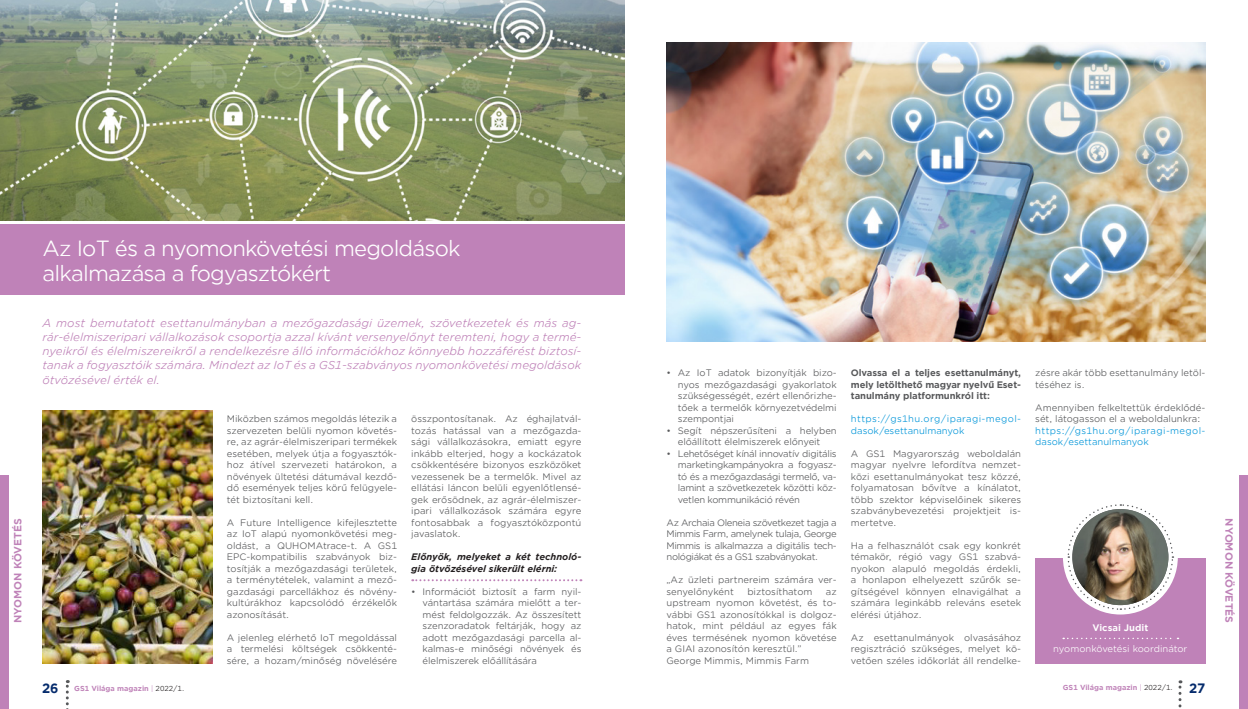
<style>
.page{position:relative;width:1248px;height:709px;background:#fff}
.page>*{position:absolute;margin:0;border:0;box-sizing:border-box;transform-origin:0 0}
.fő_cím{font:21px "Gotham Office";letter-spacing:-.04em;color:#fff}
.t1{font:700 13px "Gotham Office";color:#052b6c}
.t2{font:italic 11px/14px "Gotham Office";color:#bf82b8;text-align:justify}
.t3{font:700 10px "Gotham Office";color:#bf82b8}
.szöveg{font:9px/11.5px "Gotham Office";color:#57585a;text-align:justify}
.szöveg-2{font:9px/11.5px "Gotham Office";letter-spacing:.015em;color:#0095d9}
.szöveg-3{font:700 9px/11.5px "Gotham Office";letter-spacing:-.01em;color:#57585a;text-align:justify}
.szöveg_cím{font:italic 700 9px/11.5px "Gotham Office";color:#231f20}
.t4{font:9px "Gotham Office";color:#fff}
.t5{font:700 9px "Gotham Office";color:#fff}
.t6{font:700 7px "Gotham Office";color:#bf82b8}
.s1{font-weight:400}
.s2{font-weight:400;color:#231f20}
</style>
<div class="page">
<svg style="left:66px;top:680px;width:3px;height:29px"></svg>
<svg style="left:1178px;top:680px;width:3px;height:28px"></svg>
<div style="left:1239px;top:475px;width:8px;height:234px;background:#bf82b8"></div>
<div style="left:0;top:475px;width:9px;height:234px;background:#bf82b8"></div>
<div style="left:0;top:224px;width:624px;height:70px;background:#bf82b8"></div>
<img style="left:0;top:0;width:624px;height:220px">
<div style="left:1035px;top:558px;width:170px;height:106px;background:#bf82b8"></div>
<div style="left:1062px;top:499px;width:115px;height:115px;background:#fff;border-radius:50%"></div>
<svg style="left:1066px;top:504px;width:107px;height:106px"></svg>
<img style="left:1072px;top:509px;width:96px;height:96px;border-radius:48px">
<svg style="left:1063px;top:637px;width:115px;height:2px"></svg>
<img style="left:666px;top:43px;width:539px;height:299px">
<img style="left:43px;top:411px;width:170px;height:253px">
<svg style="left:412px;top:579px;width:169px;height:2px"></svg>
<p class="t3" style="left:11px;top:623px;width:106px;rotate:-90deg">NYOMON KÖVETÉS</p>
<p class="fő_cím" style="left:43px;top:234px;width:419px">Az IoT és a nyomonkövetési megoldások</p>
<p class="fő_cím" style="left:43px;top:259px;width:290px">alkalmazása a fogyasztókért</p>
<p class="t2" style="left:43px;top:316px;width:540px">A most bemutatott esettanulmányban a mezőgazdasági üzemek, szövetkezetek és más ag&shy;rár-élelmiszeripari vállalkozások csoportja azzal kívánt versenyelőnyt teremteni, hogy a termé&shy;nyeikről és élelmiszereikről a rendelkezésre álló információkhoz könnyebb hozzáférést biztosí&shy;tanak a fogyasztóik számára. Mindezt az IoT és a GS1-szabványos nyomonkövetési megoldások ötvözésével érték el.</p>
<p class="szöveg" style="left:227px;top:413px;width:172px">Miközben számos megoldás létezik a szervezeten belüli nyomon követés&shy;re, az agrár-élelmiszeripari termékek esetében, melyek útja a fogyasztók&shy;hoz átível szervezeti határokon, a növények ültetési dátumával kezdő&shy;dő események teljes körű felügyele&shy;tét biztosítani kell.</p>
<p class="szöveg" style="left:227px;top:516px;width:172px">A Future Intelligence kifejlesztette az IoT alapú nyomonkövetési meg&shy;oldást, a QUHOMAtrace-t. A GS1<br>EPC-kompatibilis szabványok biz&shy;tosítják a mezőgazdasági területek, a terménytételek, valamint a mező&shy;gazdasági parcellákhoz és növény&shy;kultúrákhoz kapcsolódó érzékelők azonosítását.</p>
<p class="szöveg" style="left:227px;top:631px;width:172px">A jelenleg elérhető IoT megoldással a termelési költségek csökkenté&shy;sére, a hozam/minőség növelésére</p>
<p class="szöveg" style="left:411px;top:413px;width:172px">összpontosítanak. Az éghajlatvál&shy;tozás hatással van a mezőgazda&shy;sági vállalkozásokra, emiatt egyre inkább elterjed, hogy a kockázatok csökkentésére bizonyos eszközöket vezessenek be a termelők. Mivel az ellátási láncon belüli egyenlőtlensé&shy;gek erősödnek, az agrár-élelmiszer&shy;ipari vállalkozások számára egyre fontosabbak a fogyasztóközpontú javaslatok.</p>
<p class="szöveg_cím" style="left:411px;top:551px;width:172px">Előnyök, melyeket a két technoló&shy;gia ötvözésével sikerült elérni:</p>
<p class="szöveg" style="left:422px;top:585px;width:160px;text-indent:-11px">• Információt biztosít a farm nyil&shy;vántartása számára mielőtt a ter&shy;mést feldolgozzák. Az összesített szenzoradatok feltárják, hogy az adott mezőgazdasági parcella al&shy;kalmas-e minőségi növények és élelmiszerek előállítására</p>
<p class="szöveg" style="left:677px;top:367px;width:160px;text-indent:-11px">• Az IoT adatok bizonyítják bizo&shy;nyos mezőgazdasági gyakorlatok szükségességét, ezért ellenőrizhe&shy;tőek a termelők környezetvédelmi szempontjai</p>
<p class="szöveg" style="left:666px;top:424px;width:172px;text-align:center">• Segít népszerűsíteni a helyben előállított élelmiszerek előnyeit</p>
<p class="szöveg" style="left:677px;top:447px;width:160px;text-indent:-11px">• Lehetőséget kínál innovatív digitális marketingkampányokra a fogyasz&shy;tó és a mezőgazdasági termelő, va&shy;lamint a szövetkezetek közötti köz&shy;vetlen kommunikáció révén</p>
<p class="szöveg" style="left:666px;top:516px;width:172px">Az Archaia Oleneia szövetkezet tagja a Mimmis Farm, amelynek tulaja, George Mimmis is alkalmazza a digitális tech&shy;nológiákat és a GS1 szabványokat.</p>
<p class="szöveg" style="left:666px;top:574px;width:172px">„Az üzleti partnereim számára ver&shy;senyelőnyként</p>
<p class="szöveg" style="left:747px;top:585px;width:67px">biztosíthatom</p>
<p class="szöveg" style="left:666px;top:585px;width:172px;text-indent:159px">az upstream nyomon követést, és to&shy;vábbi GS1 azonosítókkal is dolgoz&shy;hatok, mint például az egyes fák éves termésének nyomon követése a GIAI azonosítón keresztül.”</p>
<p class="szöveg" style="left:666px;top:654px;width:144px">George Mimmis, Mimmis Farm</p>
<p class="szöveg-3" style="left:850px;top:367px;width:172px">Olvassa el a teljes esettanulmányt, mely letölthető magyar nyelvű Eset&shy;tanulmány platformunkról itt:</p>
<p class="szöveg-2" style="left:850px;top:413px;width:172px">https://gs1hu.org/iparagi-megol&shy;dasok/esettanulmanyok</p>
<p class="szöveg" style="left:850px;top:447px;width:172px">A GS1 Magyarország weboldalán magyar nyelvre lefordítva nemzet&shy;közi esettanulmányokat tesz közzé, folyamatosan bővítve a kínálatot, több szektor képviselőinek sikeres szabványbevezetési projektjeit is&shy;mertetve.</p>
<p class="szöveg" style="left:850px;top:539px;width:172px">Ha a felhasználót csak egy konkrét témakör, régió vagy GS1 szabvá&shy;nyokon alapuló megoldás érdekli, a honlapon elhelyezett szűrők se&shy;gítségével könnyen elnavigálhat a számára leginkább releváns esetek elérési útjához.</p>
<p class="szöveg" style="left:850px;top:631px;width:172px">Az esettanulmányok olvasásához regisztráció szükséges, melyet kö&shy;vetően széles időkorlát áll rendelke-</p>
<p class="szöveg" style="left:1035px;top:367px;width:172px">zésre akár több esettanulmány letöl&shy;téséhez is.</p>
<p class="szöveg" style="left:1035px;top:401px;width:172px">Amennyiben felkeltettük érdeklődé&shy;sét, látogasson el a weboldalunkra:</p>
<p class="szöveg-2" style="left:1035px;top:424px;width:172px">https://gs1hu.org/iparagi-megol&shy;dasok/esettanulmanyok</p>
<p class="t5" style="left:1092px;top:621px;width:57px">Vicsai Judit</p>
<p class="t4" style="left:1053px;top:643px;width:136px">nyomonkövetési koordinátor</p>
<h2 class="t1" style="left:42px;top:679px;width:18px">26</h2>
<h2 class="t1" style="left:1188px;top:679px;width:18px">27</h2>
<p class="t6" style="left:74px;top:683px;width:111px">GS1 Világa magazin <span class="s1">|</span> <span class="s2">2022/1.</span></p>
<p class="t6" style="left:1062px;top:683px;width:111px">GS1 Világa magazin <span class="s1">|</span> <span class="s2">2022/1.</span></p>
<p class="t3" style="left:1235px;top:518px;width:106px;rotate:90deg">NYOMON KÖVETÉS</p>
</div>
